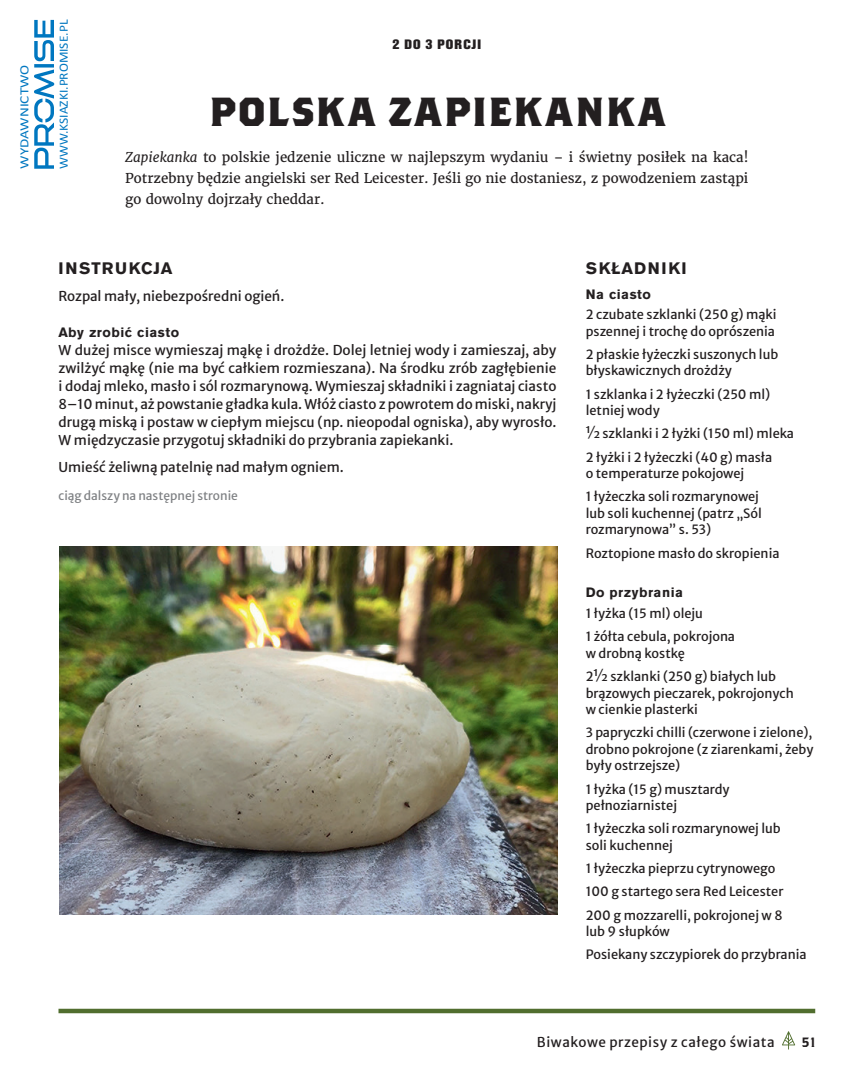
<style>
.page{position:relative;width:864px;height:1080px;background:#fff}
.page>*{position:absolute;margin:0;border:0;box-sizing:border-box;transform-origin:0 0}
.RH{font:700 45px "Brothers";letter-spacing:.045em;color:#231f20}
.RDH{font:700 16.5px "Akzidenz Grotesk Pro";letter-spacing:.06em;color:#231f20}
.RIH{font:700 16.5px "Akzidenz Grotesk Pro";letter-spacing:.09em;color:#231f20}
.RD{font:13.5px/18px "Merriweather Sans";color:#231f20;text-align:justify}
.RT{font:13.5px/21px "Merriweather";color:#231f20;text-align:justify}
.RD-2{font:13.5px "Merriweather Sans";letter-spacing:.04em;color:#231f20}
.RIH-sub{font:700 13.5px "Akzidenz Grotesk Pro";letter-spacing:.04em;color:#231f20}
.RD-A{font:700 13.5px "Akzidenz Grotesk Pro";letter-spacing:.04em;color:#231f20}
.RY{font:800 13.5px "Akzidenz Grotesk Pro";letter-spacing:.09em;color:#231f20}
.t1{font:13.5px "Brothers";color:#231f20}
.RI{font:12.75px/16.5px "Merriweather Sans";color:#231f20}
.t2{font:12.6px "Calibri";color:#0077c0;scale:1.07 1}
.t3{font:12.6px "Calibri";color:#0077c0;scale:1.2 1}
.continued{font:12px "Merriweather Sans";color:#808285}
.s1{font-style:italic}
</style>
<div class="page">
<img style="left:59px;top:546px;width:498px;height:368px">
<hr style="left:58px;top:1009px;width:757px;height:4px;background:#516e2f">
<svg style="left:782px;top:1031px;width:13px;height:19px"></svg>
<svg style="left:34px;top:20px;width:20px;height:149px"></svg>
<p class="t3" style="left:16px;top:169px;width:88px;rotate:-90deg">WYDAWNICTWO</p>
<p class="t2" style="left:56px;top:169px;width:141px;rotate:-90deg">WWW.KSIAZKI.PROMISE.PL</p>
<p class="RY" style="left:393px;top:36px;width:90px">2 DO 3 PORCJI</p>
<p class="RH" style="left:209px;top:82px;width:458px">POLSKA ZAPIEKANKA</p>
<p class="RT" style="left:125px;top:147px;width:625px"><span class="s1">Zapiekanka</span> to polskie jedzenie uliczne w najlepszym wydaniu – i świetny posiłek na kaca!<br>Potrzebny będzie angielski ser Red Leicester. Jeśli go nie dostaniesz, z powodzeniem zastąpi go dowolny dojrzały cheddar.</p>
<p class="RDH" style="left:59px;top:257px;width:116px">INSTRUKCJA</p>
<p class="RD" style="left:58px;top:285px;width:228px">Rozpal mały, niebezpośredni ogień.</p>
<p class="RD-A" style="left:58px;top:323px;width:122px">Aby zrobić ciasto</p>
<p class="RD" style="left:58px;top:339px;width:499px">W dużej misce wymieszaj mąkę i drożdże. Dolej letniej wody i zamieszaj, aby zwilżyć mąkę (nie ma być całkiem rozmieszana). Na środku zrób zagłębienie i dodaj mleko, masło i sól rozmarynową. Wymieszaj składniki i zagniataj ciasto 8–10 minut, aż powstanie gładka kula. Włóż ciasto z powrotem do miski, nakryj drugą miską i postaw w ciepłym miejscu (np. nieopodal ogniska), aby wyrosło.<br>W międzyczasie przygotuj składniki do przybrania zapiekanki.</p>
<p class="RD" style="left:58px;top:456px;width:287px">Umieść żeliwną patelnię nad małym ogniem.</p>
<p class="continued" style="left:58px;top:485px;width:181px">ciąg dalszy na następnej stronie</p>
<p class="RIH" style="left:586px;top:257px;width:102px">SKŁADNIKI</p>
<p class="RIH-sub" style="left:586px;top:285px;width:67px">Na ciasto</p>
<p class="RI" style="left:586px;top:305px;width:192px">2 czubate szklanki (250 g) mąki pszennej i trochę do oprószenia</p>
<p class="RI" style="left:586px;top:345px;width:194px">2 płaskie łyżeczki suszonych lub błyskawicznych drożdży</p>
<p class="RI" style="left:586px;top:384px;width:186px">1 szklanka i 2 łyżeczki (250 ml) letniej wody</p>
<p class="RI" style="left:586px;top:424px;width:210px">1/2 szklanki i 2 łyżki (150 ml) mleka</p>
<p class="RI" style="left:586px;top:447px;width:188px">2 łyżki i 2 łyżeczki (40 g) masła o temperaturze pokojowej</p>
<p class="RI" style="left:586px;top:487px;width:178px">1 łyżeczka soli rozmarynowej lub soli kuchennej (patrz „Sól rozmarynowa” s. 53)</p>
<p class="RI" style="left:586px;top:543px;width:195px">Roztopione masło do skropienia</p>
<p class="RIH-sub" style="left:586px;top:584px;width:99px">Do przybrania</p>
<p class="RI" style="left:586px;top:604px;width:119px">1 łyżka (15 ml) oleju</p>
<p class="RI" style="left:586px;top:627px;width:151px">1 żółta cebula, pokrojona w drobną kostkę</p>
<p class="RI" style="left:586px;top:667px;width:210px">21/2 szklanki (250 g) białych lub brązowych pieczarek, pokrojonych w cienkie plasterki</p>
<p class="RI" style="left:586px;top:723px;width:229px;text-align:justify">3 papryczki chilli (czerwone i zielone), drobno pokrojone (z ziarenkami, żeby były ostrzejsze)</p>
<p class="RI" style="left:586px;top:779px;width:145px">1 łyżka (15 g) musztardy pełnoziarnistej</p>
<p class="RI" style="left:586px;top:819px;width:197px">1 łyżeczka soli rozmarynowej lub soli kuchennej</p>
<p class="RI" style="left:586px;top:859px;width:191px">1 łyżeczka pieprzu cytrynowego</p>
<p class="RI" style="left:586px;top:882px;width:199px">100 g startego sera Red Leicester</p>
<p class="RI" style="left:586px;top:905px;width:198px">200 g mozzarelli, pokrojonej w 8 lub 9 słupków</p>
<p class="RI" style="left:586px;top:945px;width:222px">Posiekany szczypiorek do przybrania</p>
<p class="RD-2" style="left:537px;top:1030px;width:239px">Biwakowe przepisy z całego świata</p>
<p class="t1" style="left:802px;top:1034px;width:15px">51</p>
</div>
